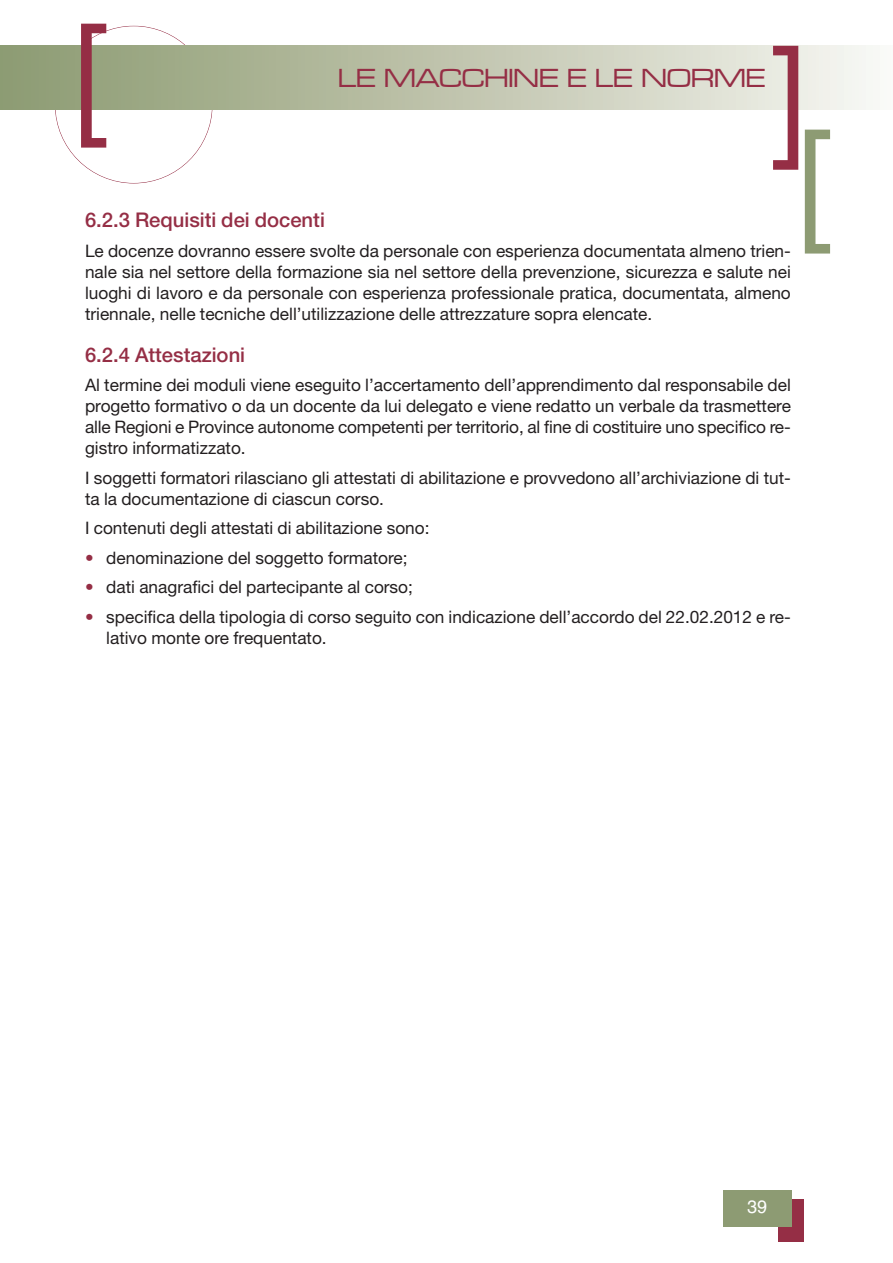
<style>
.page{position:relative;width:893px;height:1263px;background:#fff}
.page>*{position:absolute;margin:0;border:0;box-sizing:border-box;transform-origin:0 0}
.t1{font:27px "Microgramma D Medi Exte";color:#952e45}
.t2{font:500 20.25px "Helvetica Neue";color:#952e45}
.t3{font:18px "Helvetica";color:#fff}
.t4{font:17.25px/21px "Helvetica Neue";color:#231f20;text-align:justify}
.s1{color:#952e45}
</style>
<div class="page">
<div style="left:778px;top:1199px;width:26px;height:43px;background:#952e45"></div>
<div style="left:723px;top:1191px;width:68px;height:36px;background:#8d9b73"></div>
<div style="left:0;top:46px;width:893px;height:64px;background:linear-gradient(to right,#8a986d,#f6f5f1)"></div>
<hr style="left:0;top:46px;width:1px;height:64px;background:#8c9c73">
<svg style="left:773px;top:46px;width:25px;height:124px"></svg>
<svg style="left:81px;top:24px;width:25px;height:124px"></svg>
<svg style="left:805px;top:130px;width:25px;height:124px"></svg>
<p class="t1" style="left:338px;top:62px;width:429px">LE MACCHINE E LE NORME</p>
<p class="t2" style="left:85px;top:213px;width:241px">6.2.3 Requisiti dei docenti</p>
<p class="t4" style="left:85px;top:242px;width:707px">Le docenze dovranno essere svolte da personale con esperienza documentata almeno trien&shy;nale sia nel settore della formazione sia nel settore della prevenzione, sicurezza e salute nei luoghi di lavoro e da personale con esperienza professionale pratica, documentata, almeno triennale, nelle tecniche dell’utilizzazione delle attrezzature sopra elencate.</p>
<p class="t2" style="left:85px;top:347px;width:162px">6.2.4 Attestazioni</p>
<p class="t4" style="left:85px;top:376px;width:707px">Al termine dei moduli viene eseguito l’accertamento dell’apprendimento dal responsabile del progetto formativo o da un docente da lui delegato e viene redatto un verbale da trasmettere alle Regioni e Province autonome competenti per territorio, al fine di costituire uno specifico re&shy;gistro informatizzato.</p>
<p class="t4" style="left:85px;top:469px;width:707px">I soggetti formatori rilasciano gli attestati di abilitazione e provvedono all’archiviazione di tut&shy;ta la documentazione di ciascun corso.</p>
<p class="t4" style="left:85px;top:519px;width:346px">I contenuti degli attestati di abilitazione sono:</p>
<p class="t4" style="left:85px;top:549px;width:324px"><span class="s1">•</span> denominazione del soggetto formatore;</p>
<p class="t4" style="left:85px;top:578px;width:329px"><span class="s1">•</span> dati anagrafici del partecipante al corso;</p>
<p class="t4" style="left:106px;top:608px;width:686px;text-indent:-21px"><span class="s1">•</span> specifica della tipologia di corso seguito con indicazione dell’accordo del 22.02.2012 e re&shy;lativo monte ore frequentato.</p>
<p class="t3" style="left:747px;top:1200px;width:21px">39</p>
</div>
